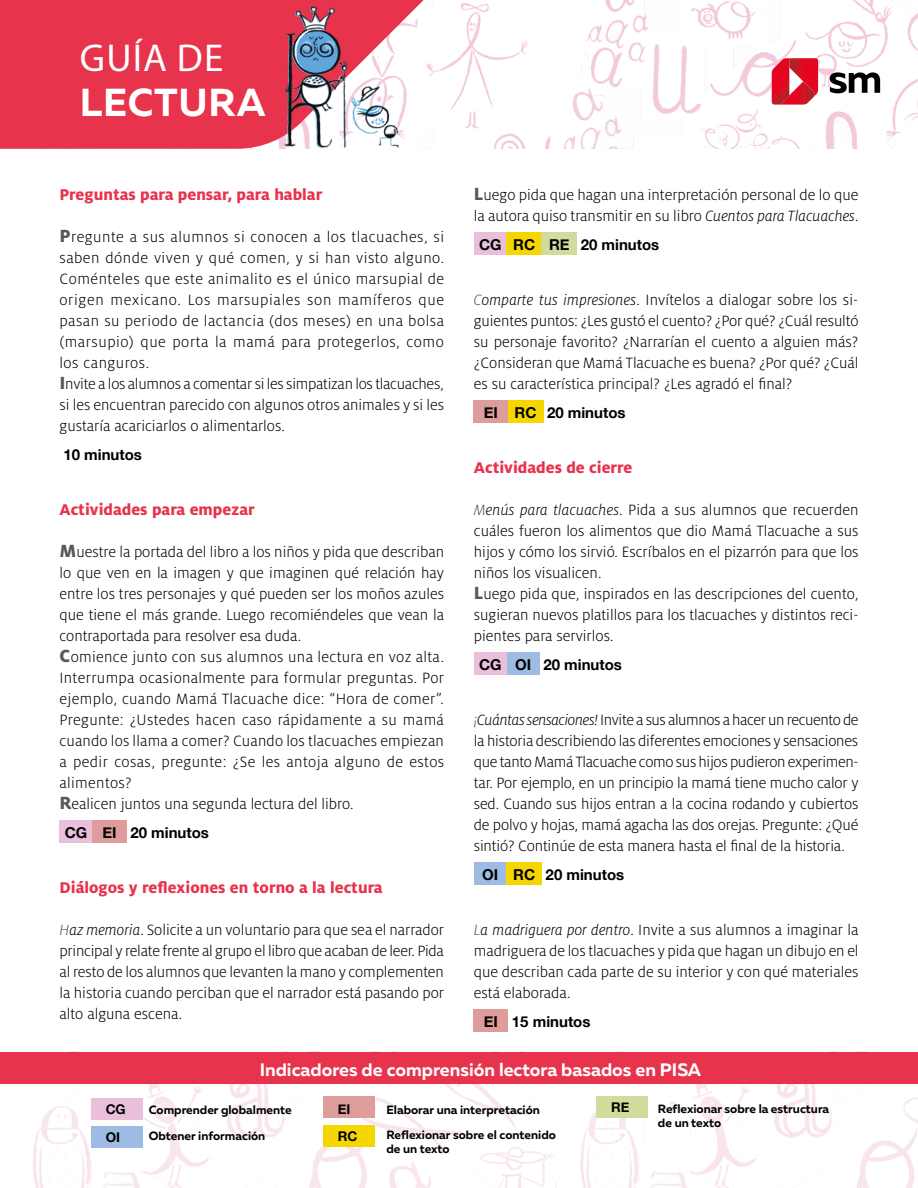
<style>
.page{position:relative;width:918px;height:1188px;background:#fff}
.page>*{position:absolute;margin:0;border:0;box-sizing:border-box;transform-origin:0 0}
.t1{font:700 39px "Muller";letter-spacing:.02em;color:#fff}
.t2{font:39px "Myriad Pro";letter-spacing:.03em;color:#fff}
.t3{font:700 18px "Muller";color:#fff}
.t4{font:800 17.25px "Milo Pro";color:#e7344c}
.t5{font:300 16.5px/21px "Milo Pro";color:#000;text-align:justify}
.t6{font:300 16.5px/21px "Milo Pro";letter-spacing:.03em;color:#000}
.t7{font:700 15px "Helvetica Neue";color:#000}
.t8{font:700 13.35px "Helvetica Neue";color:#000}
.t9{font:700 12px/25.2px "Muller";color:#000}
.s1{font-weight:800;font-size:19.5px;color:#575756}
.s2{font-style:italic;color:#575756}
.s3{font-style:italic}
</style>
<div class="page">
<img style="left:448px;top:0;width:470px;height:149px">
<svg style="left:0;top:0;width:448px;height:149px;background:#ea4f63"></svg>
<img style="left:0;top:1083px;width:918px;height:105px">
<div style="left:0;top:1052px;width:918px;height:31px;background:#e7344c"></div>
<div style="left:91px;top:1098px;width:51px;height:21px;background:#e9bfdb"></div>
<div style="left:323px;top:1097px;width:51px;height:21px;background:#de9c9a"></div>
<div style="left:91px;top:1127px;width:51px;height:21px;background:#9dbbe3"></div>
<div style="left:323px;top:1125px;width:51px;height:22px;background:#f5d600"></div>
<div style="left:596px;top:1097px;width:51px;height:21px;background:#d0db9c"></div>
<img style="left:263px;top:0;width:144px;height:149px">
<svg style="left:830px;top:72px;width:50px;height:21px"></svg>
<svg style="left:772px;top:58px;width:46px;height:47px;background:#de3547"></svg>
<div style="left:60px;top:820px;width:32px;height:22px;background:#e9bfdb"></div>
<div style="left:92px;top:820px;width:35px;height:22px;background:#de9c9a"></div>
<div style="left:474px;top:232px;width:33px;height:22px;background:#e9bfdb"></div>
<div style="left:507px;top:232px;width:35px;height:22px;background:#f5d600"></div>
<div style="left:542px;top:232px;width:35px;height:22px;background:#d0db9c"></div>
<div style="left:474px;top:400px;width:34px;height:22px;background:#de9c9a"></div>
<div style="left:508px;top:400px;width:35px;height:22px;background:#f5d600"></div>
<div style="left:474px;top:652px;width:33px;height:22px;background:#e9bfdb"></div>
<div style="left:507px;top:652px;width:33px;height:22px;background:#9dbbe3"></div>
<div style="left:474px;top:862px;width:33px;height:22px;background:#9dbbe3"></div>
<div style="left:507px;top:862px;width:35px;height:22px;background:#f5d600"></div>
<div style="left:474px;top:1009px;width:34px;height:22px;background:#de9c9a"></div>
<h1 class="t2" style="left:80px;top:34px;width:145px">GUÍA DE</h1>
<h1 class="t1" style="left:80px;top:78px;width:187px">LECTURA</h1>
<p class="t4" style="left:60px;top:184px;width:264px">Preguntas para pensar, para hablar</p>
<p class="t6" style="left:60px;top:226px;width:386px"><span class="s1">P</span>regunte a sus alumnos si conocen a los tlacuaches, si saben dónde viven y qué comen, y si han visto alguno.<br>Coménteles que este animalito es el único marsupial de origen mexicano. Los marsupiales son mamíferos que pasan su periodo de lactancia (dos meses) en una bolsa (marsupio) que porta la mamá para protegerlos, como los canguros.<br><span class="s1">I</span>nvite a los alumnos a comentar si les simpatizan los tlacuaches, si les encuentran parecido con algunos otros animales y si les gustaría acariciarlos o alimentarlos.</p>
<p class="t7" style="left:63px;top:443px;width:80px">10 minutos</p>
<p class="t4" style="left:60px;top:499px;width:197px">Actividades para empezar</p>
<p class="t5" style="left:60px;top:541px;width:386px;text-align:left"><span class="s1">M</span>uestre la portada del libro a los niños y pida que describan lo que ven en la imagen y que imaginen qué relación hay entre los tres personajes y qué pueden ser los moños azules que tiene el más grande. Luego recomiéndeles que vean la contraportada para resolver esa duda.<br><span class="s1">C</span>omience junto con sus alumnos una lectura en voz alta.<br>Interrumpa ocasionalmente para formular preguntas. Por ejemplo, cuando Mamá Tlacuache dice: “Hora de comer”.<br>Pregunte: ¿Ustedes hacen caso rápidamente a su mamá cuando los llama a comer? Cuando los tlacuaches empiezan a pedir cosas, pregunte: ¿Se les antoja alguno de estos alimentos?<br><span class="s1">R</span>ealicen juntos una segunda lectura del libro.</p>
<p class="t7" style="left:65px;top:821px;width:146px">CG EI 20 minutos</p>
<p class="t4" style="left:60px;top:877px;width:325px">Diálogos y reflexiones en torno a la lectura</p>
<p class="t5" style="left:60px;top:919px;width:386px"><span class="s2">H</span><span class="s3">az memoria</span>. Solicite a un voluntario para que sea el narrador principal y relate frente al grupo el libro que acaban de leer. Pida al resto de los alumnos que levanten la mano y complementen la historia cuando perciban que el narrador está pasando por alto alguna escena.</p>
<p class="t5" style="left:474px;top:184px;width:386px"><span class="s1">L</span>uego pida que hagan una interpretación personal de lo que la autora quiso transmitir en su libro <span class="s3">Cuentos para Tlacuaches</span>.</p>
<p class="t7" style="left:479px;top:233px;width:182px">CG RC RE 20 minutos</p>
<p class="t5" style="left:474px;top:289px;width:386px"><span class="s2">C</span><span class="s3">omparte tus impresiones</span>. Invítelos a dialogar sobre los si&shy;guientes puntos: ¿Les gustó el cuento? ¿Por qué? ¿Cuál resultó su personaje favorito? ¿Narrarían el cuento a alguien más? ¿Consideran que Mamá Tlacuache es buena? ¿Por qué? ¿Cuál es su característica principal? ¿Les agradó el final?</p>
<p class="t7" style="left:484px;top:401px;width:143px">EI RC 20 minutos</p>
<p class="t4" style="left:474px;top:457px;width:160px">Actividades de cierre</p>
<p class="t5" style="left:474px;top:499px;width:386px;text-align:left"><span class="s2">M</span><span class="s3">enús para tlacuaches</span>. Pida a sus alumnos que recuerden cuáles fueron los alimentos que dio Mamá Tlacuache a sus hijos y cómo los sirvió. Escríbalos en el pizarrón para que los niños los visualicen.<br><span class="s1">L</span>uego pida que, inspirados en las descripciones del cuento, sugieran nuevos platillos para los tlacuaches y distintos reci&shy;pientes para servirlos.</p>
<p class="t7" style="left:479px;top:653px;width:144px">CG OI 20 minutos</p>
<p class="t5" style="left:474px;top:709px;width:386px"><span class="s2">¡</span><span class="s3">Cuántas sensaciones!</span> Invite a sus alumnos a hacer un recuento de la historia describiendo las diferentes emociones y sensaciones que tanto Mamá Tlacuache como sus hijos pudieron experimen&shy;tar. Por ejemplo, en un principio la mamá tiene mucho calor y sed. Cuando sus hijos entran a la cocina rodando y cubiertos de polvo y hojas, mamá agacha las dos orejas. Pregunte: ¿Qué sintió? Continúe de esta manera hasta el final de la historia.</p>
<p class="t7" style="left:482px;top:863px;width:144px">OI RC 20 minutos</p>
<p class="t5" style="left:474px;top:919px;width:386px"><span class="s2">L</span><span class="s3">a madriguera por dentro</span>. Invite a sus alumnos a imaginar la madriguera de los tlacuaches y pida que hagan un dibujo en el que describan cada parte de su interior y con qué materiales está elaborada.</p>
<p class="t7" style="left:484px;top:1010px;width:108px">EI 15 minutos</p>
<p class="t3" style="left:260px;top:1058px;width:443px">Indicadores de comprensión lectora basados en PISA</p>
<p class="t8" style="left:106px;top:1099px;width:22px">CG</p>
<p class="t8" style="left:338px;top:1099px;width:14px">EI</p>
<p class="t8" style="left:106px;top:1127px;width:16px">OI</p>
<p class="t8" style="left:338px;top:1126px;width:21px">RC</p>
<p class="t9" style="left:149px;top:1097px;width:144px">Comprender globalmente</p>
<p class="t9" style="left:386px;top:1097px;width:171px">Elaborar una interpretación<br>Reflexionar sobre el contenido</p>
<p class="t9" style="left:386px;top:1136px;width:65px">de un texto</p>
<p class="t9" style="left:149px;top:1123px;width:118px">Obtener información</p>
<p class="t8" style="left:611px;top:1097px;width:20px">RE</p>
<p class="t9" style="left:658px;top:1101px;width:173px;line-height:14.4px">Reflexionar sobre la estructura de un texto</p>
</div>
